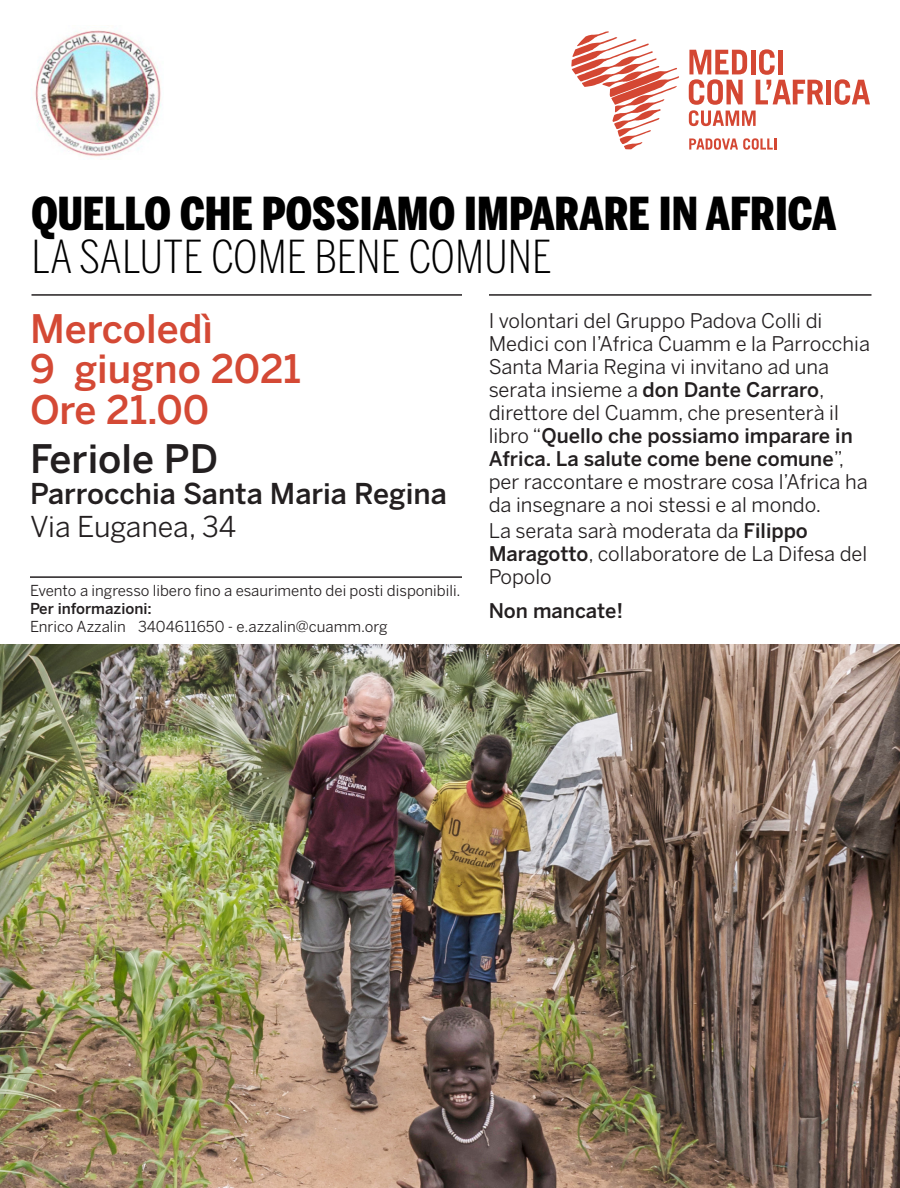
<style>
.page{position:relative;width:900px;height:1188px;background:#fff}
.page>*{position:absolute;margin:0;border:0;box-sizing:border-box;transform-origin:0 0}
.t1{font:900 45px "Benton Sans Compressed";color:#000;scale:1.1 1}
.t2{font:300 45px "Benton Sans Compressed";color:#000;scale:1.1 1}
.t3{font:500 39px "Benton Sans";color:#d44935}
.t4{font:500 39px "Benton Sans";color:#231f20}
.t5{font:500 28.5px "Benton Sans";color:#231f20}
.t6{font:28.5px "Benton Sans";color:#231f20}
.t7{font:20.1px/23.1px "Benton Sans";color:#231f20}
.t8{font:500 20.1px "Benton Sans";color:#231f20}
.t9{font:15px "Benton Sans";color:#231f20}
.t10{font:500 15px "Benton Sans";color:#231f20}
.s1{font-weight:500}
</style>
<div class="page">
<hr style="left:32px;top:294px;width:840px;height:2px;background:#231f20">
<hr style="left:30px;top:576px;width:432px;height:2px;background:#231f20">
<img style="left:0;top:644px;width:900px;height:543px">
<div style="left:826px;top:80px;width:5px;height:24px;background:#d44733"></div>
<svg style="left:835px;top:79px;width:35px;height:26px"></svg>
<svg style="left:689px;top:49px;width:135px;height:77px"></svg>
<svg style="left:571px;top:31px;width:108px;height:118px"></svg>
<svg style="left:689px;top:138px;width:87px;height:11px"></svg>
<div style="left:462px;top:286px;width:27px;height:23px;background:#fff"></div>
<img style="left:35px;top:30px;width:126px;height:127px">
<p class="t1" style="left:32px;top:185px;width:733px">QUELLO CHE POSSIAMO IMPARARE IN AFRICA</p>
<p class="t2" style="left:32px;top:230px;width:475px">LA SALUTE COME BENE COMUNE</p>
<p class="t3" style="left:30px;top:305px;width:185px">Mercoledì</p>
<p class="t3" style="left:30px;top:345px;width:273px">9 giugno 2021</p>
<p class="t3" style="left:30px;top:386px;width:181px">Ore 21.00</p>
<p class="t4" style="left:30px;top:435px;width:190px">Feriole PD</p>
<p class="t5" style="left:30px;top:476px;width:418px">Parrocchia Santa Maria Regina</p>
<p class="t6" style="left:30px;top:509px;width:208px">Via Euganea, 34</p>
<p class="t7" style="left:489px;top:308px;width:335px">I volontari del Gruppo Padova Colli di</p>
<p class="t7" style="left:489px;top:331px;width:383px">Medici con l’Africa Cuamm e la Parrocchia</p>
<p class="t7" style="left:489px;top:354px;width:380px">Santa Maria Regina vi invitano ad una serata insieme a <span class="s1">don Dante Carraro</span>, direttore del Cuamm, che presenterà il libro “<span class="s1">Quello che possiamo imparare in Africa. La salute come bene comune</span>”, per raccontare e mostrare cosa l’Africa ha da insegnare a noi stessi e al mondo.</p>
<p class="t7" style="left:489px;top:518px;width:321px">La serata sarà moderata da <span class="s1">Filippo</span></p>
<p class="t7" style="left:489px;top:541px;width:380px"><span class="s1">Maragotto</span>, collaboratore de La Difesa del<br>Popolo</p>
<p class="t8" style="left:489px;top:599px;width:136px">Non mancate!</p>
<p class="t9" style="left:30px;top:581px;width:432px">Evento a ingresso libero fino a esaurimento dei posti disponibili.</p>
<p class="t10" style="left:30px;top:599px;width:123px">Per informazioni:</p>
<p class="t9" style="left:30px;top:617px;width:359px">Enrico Azzalin 3404611650 - e.azzalin@cuamm.org</p>
</div>
